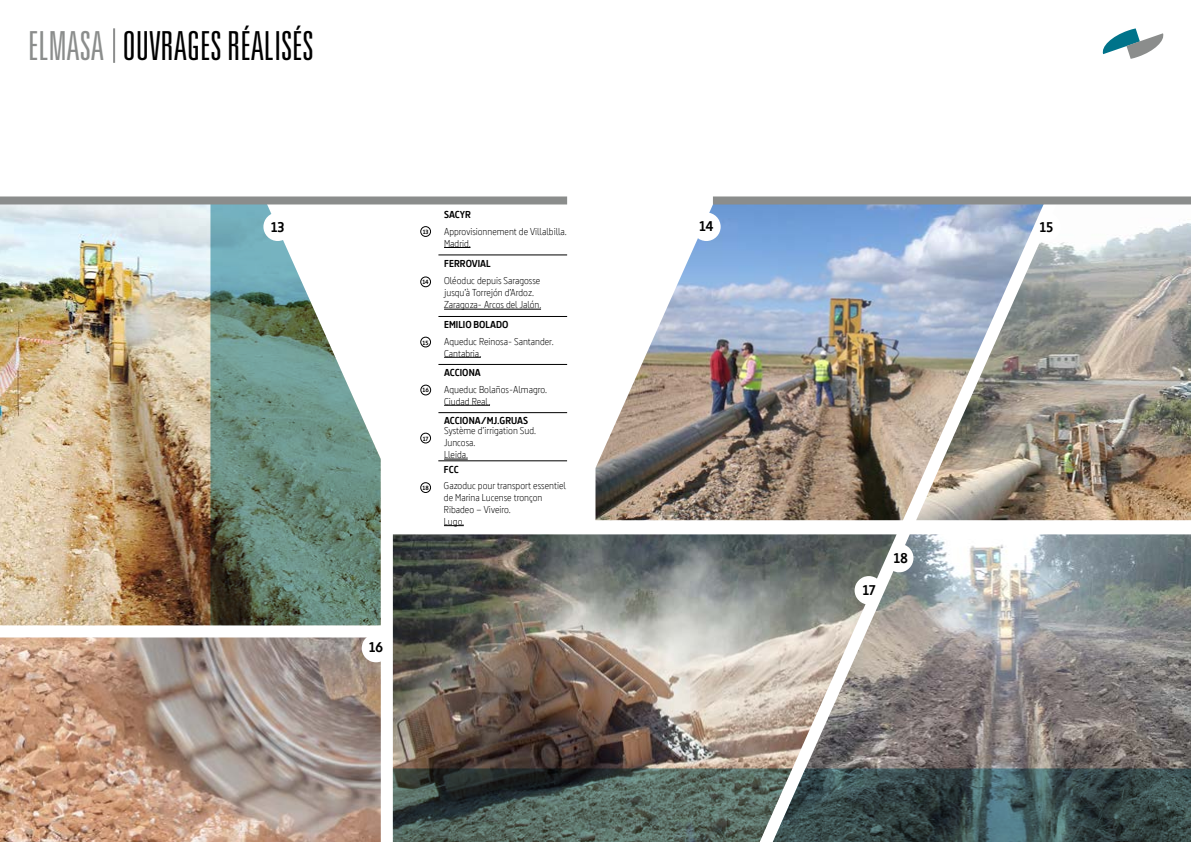
<style>
.page{position:relative;width:1191px;height:842px;background:#fff}
.page>*{position:absolute;margin:0;border:0;box-sizing:border-box;transform-origin:0 0}
.t1{font:300 ultra-condensed 40px "Univers LT Std";color:#000}
.t2{font:700 14px "Dsignes";letter-spacing:-.01em;color:#000}
.t3{font:300 10px/12px "Dsignes";color:#000}
.t4{font:700 10px "Dsignes";color:#000}
.t5{font:700 6px "Dsignes";letter-spacing:-.01em;color:#000}
.s1{color:#8b8d8c}
</style>
<div class="page">
<img style="left:393px;top:534px;width:380px;height:234px">
<img style="left:773px;top:534px;width:418px;height:234px">
<img style="left:0;top:204px;width:210px;height:421px">
<hr style="left:444px;top:309px;width:97px;height:1px;background:#000">
<hr style="left:438px;top:254px;width:129px;height:1px;background:#000">
<hr style="left:444px;top:405px;width:46px;height:1px;background:#000">
<hr style="left:438px;top:364px;width:129px;height:1px;background:#000">
<svg style="left:444px;top:459px;width:24px;height:1px"></svg>
<hr style="left:438px;top:412px;width:129px;height:1px;background:#000">
<hr style="left:444px;top:357px;width:37px;height:1px;background:#000">
<hr style="left:438px;top:316px;width:129px;height:1px;background:#000">
<svg style="left:444px;top:247px;width:26px;height:1px"></svg>
<svg style="left:393px;top:768px;width:798px;height:74px;background:#455755"></svg>
<svg style="left:210px;top:204px;width:171px;height:421px"></svg>
<div style="left:0;top:196px;width:567px;height:8px;background:#8b8d8c"></div>
<hr style="left:113px;top:28px;width:2px;height:35px;background:#8b8d8c">
<img style="left:1044px;top:204px;width:147px;height:316px">
<svg style="left:1102px;top:28px;width:62px;height:31px"></svg>
<div style="left:1032px;top:212px;width:28px;height:29px;background:#fff;border-radius:50%"></div>
<img style="left:595px;top:204px;width:449px;height:316px">
<div style="left:692px;top:212px;width:28px;height:29px;background:#fff;border-radius:50%"></div>
<div style="left:713px;top:196px;width:478px;height:8px;background:#8b8d8c"></div>
<div style="left:263px;top:212px;width:29px;height:29px;background:#fff;border-radius:50%"></div>
<svg style="left:888px;top:544px;width:25px;height:28px"></svg>
<div style="left:854px;top:576px;width:29px;height:29px;background:#fff;border-radius:50%"></div>
<div style="left:421px;top:227px;width:9px;height:9px;border:1px solid #000;border-radius:50%"></div>
<div style="left:421px;top:277px;width:9px;height:10px;border:1px solid #000;border-radius:50%"></div>
<div style="left:421px;top:337px;width:9px;height:10px;border:1px solid #000;border-radius:50%"></div>
<div style="left:421px;top:385px;width:10px;height:10px;border:1px solid #000;border-radius:50%"></div>
<div style="left:421px;top:433px;width:9px;height:10px;border:1px solid #000;border-radius:50%"></div>
<div style="left:421px;top:483px;width:9px;height:9px;border:1px solid #000;border-radius:50%"></div>
<img style="left:0;top:637px;width:381px;height:205px">
<div style="left:362px;top:634px;width:28px;height:28px;background:#fff;border-radius:50%"></div>
<svg style="left:444px;top:525px;width:20px;height:1px"></svg>
<hr style="left:438px;top:460px;width:129px;height:1px;background:#000">
<h1 class="t1" style="left:28px;top:25px;width:287px"><span class="s1">ELMASA</span> OUVRAGES RÉALISÉS</h1>
<p class="t4" style="left:444px;top:209px;width:28px">SACYR</p>
<p class="t3" style="left:444px;top:225px;width:124px">Approvisionnement de Villalbilla.<br>Madrid.</p>
<h2 class="t2" style="left:271px;top:219px;width:15px">13</h2>
<h2 class="t2" style="left:699px;top:218px;width:16px">14</h2>
<h2 class="t2" style="left:1039px;top:219px;width:15px">15</h2>
<p class="t5" style="left:423px;top:228px;width:7px">13</p>
<p class="t5" style="left:422px;top:279px;width:8px">14</p>
<p class="t5" style="left:422px;top:339px;width:7px">15</p>
<p class="t5" style="left:422px;top:387px;width:8px">16</p>
<p class="t5" style="left:423px;top:435px;width:7px">17</p>
<p class="t5" style="left:422px;top:484px;width:8px">18</p>
<p class="t4" style="left:444px;top:258px;width:48px">FERROVIAL</p>
<p class="t3" style="left:444px;top:275px;width:99px">Oléoduc depuis Saragosse jusqu’à Torrejón d’Ardoz.<br>Zaragoza- Arcos del Jalón.</p>
<p class="t4" style="left:444px;top:319px;width:66px">EMILIO BOLADO</p>
<p class="t3" style="left:444px;top:335px;width:111px">Aqueduc Reinosa- Santander.<br>Cantabria.</p>
<p class="t4" style="left:444px;top:367px;width:38px">ACCIONA</p>
<p class="t3" style="left:444px;top:383px;width:104px">Aqueduc Bolaños-Almagro.<br>Ciudad Real.</p>
<p class="t4" style="left:444px;top:415px;width:85px">ACCIONA/MJ.GRUAS</p>
<p class="t3" style="left:444px;top:425px;width:94px">Système d’irrigation Sud.<br>Juncosa.<br>Lleida.</p>
<p class="t4" style="left:444px;top:463px;width:16px">FCC</p>
<p class="t3" style="left:444px;top:479px;width:124px">Gazoduc pour transport essentiel de Marina Lucense tronçon<br>Ribadeo – Viveiro.<br>Lugo.</p>
<h2 class="t2" style="left:369px;top:639px;width:16px">16</h2>
<h2 class="t2" style="left:862px;top:582px;width:15px">17</h2>
<h2 class="t2" style="left:893px;top:550px;width:16px">18</h2>
</div>
